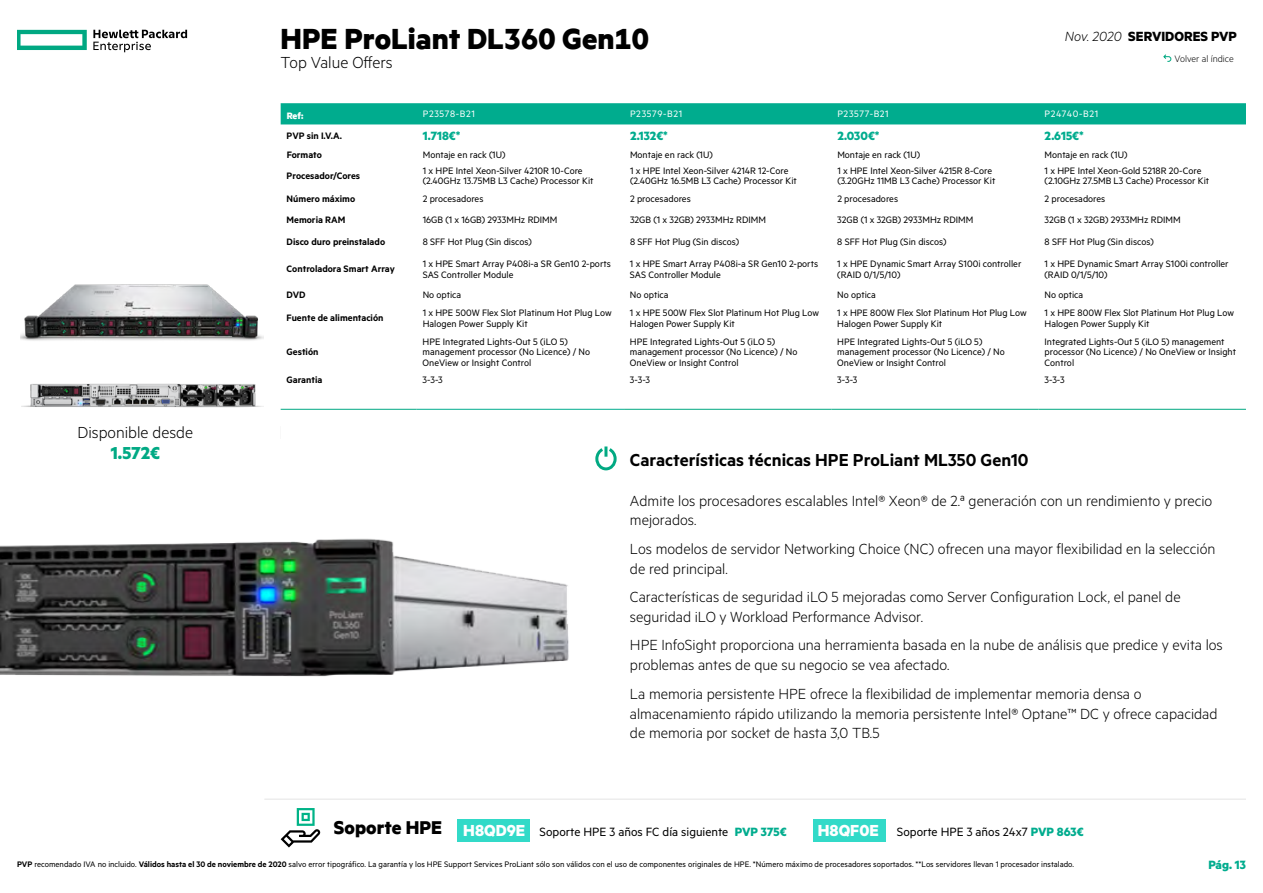
<style>
.page{position:relative;width:1263px;height:893px;background:#fff}
.page>*{position:absolute;margin:0;border:0;box-sizing:border-box;transform-origin:0 0}
.t1{font:700 33px "Metric HPE";color:#000}
.t2{font:600 19.5px "Metric";color:#000}
.t3{font:700 19.5px "Metric";color:#00a984}
.t4{font:300 18px "Metric";color:#000}
.t5{font:300 16.5px/19.8px "Metric";color:#000}
.t6{font:700 15px "Metric";color:#000}
.t7{font:13.5px "Metric";color:#000}
.t8{font:700 13.5px "Metric";color:#00ac8e}
.t9{font:10.5px/10.5px "Metric";color:#000}
.t10{font:600 10.5px "Metric";color:#000}
.t11{font:10.5px "Metric";letter-spacing:.06em;color:#fff}
.t12{font:300 10.5px "Metric";color:#000}
.t13{font:700 10.5px "Metric HPE";color:#fff}
.t14{font:9px "Metric";color:#000}
.s1{font-weight:300;font-style:italic}
.s2{font-weight:700;font-size:18px;color:#fff}
.s3{font-weight:700;color:#00ac8e}
.s4{font-weight:600}
</style>
<div class="page">
<svg style="left:17px;top:30px;width:70px;height:20px"></svg>
<svg style="left:93px;top:30px;width:94px;height:22px"></svg>
<svg style="left:1163px;top:54px;width:9px;height:8px"></svg>
<hr style="left:264px;top:798px;width:982px;height:2px;background:#ededed">
<img style="left:0;top:538px;width:569px;height:139px">
<div style="left:281px;top:103px;width:965px;height:21px;background:#00ac8e"></div>
<hr style="left:281px;top:409px;width:136px;height:1px;background:#00a984">
<hr style="left:624px;top:409px;width:207px;height:1px;background:#00a882">
<hr style="left:831px;top:409px;width:208px;height:1px;background:#00a882">
<hr style="left:1039px;top:409px;width:207px;height:1px;background:#00a882">
<hr style="left:417px;top:409px;width:207px;height:1px;background:#00ac8e">
<img style="left:21px;top:383px;width:243px;height:25px">
<img style="left:21px;top:284px;width:243px;height:57px">
<svg style="left:595px;top:446px;width:22px;height:25px"></svg>
<div style="left:457px;top:819px;width:72px;height:22px;background:#32dac8"></div>
<div style="left:813px;top:819px;width:72px;height:22px;background:#32dac8"></div>
<svg style="left:281px;top:808px;width:39px;height:39px"></svg>
<h1 class="t1" style="left:281px;top:19px;width:370px">HPE ProLiant DL360 Gen10</h1>
<h3 class="t4" style="left:281px;top:52px;width:113px">Top Value Offers</h3>
<h3 class="t6" style="left:1065px;top:27px;width:174px"><span class="s1">Nov. 2020</span> SERVIDORES PVP</h3>
<p class="t12" style="left:1174px;top:53px;width:61px">Volver al índice</p>
<h3 class="t4" style="left:78px;top:422px;width:117px">Disponible desde</h3>
<h2 class="t3" style="left:111px;top:441px;width:51px">1.572€</h2>
<p class="t13" style="left:287px;top:109px;width:18px">Ref:</p>
<p class="t11" style="left:423px;top:108px;width:54px">P23578-B21</p>
<p class="t11" style="left:630px;top:108px;width:54px">P23579-B21</p>
<p class="t11" style="left:837px;top:108px;width:53px">P23577-B21</p>
<p class="t11" style="left:1045px;top:108px;width:55px">P24740-B21</p>
<p class="t10" style="left:287px;top:129px;width:57px">PVP sin I.V.A.</p>
<p class="t8" style="left:423px;top:127px;width:39px">1.718€*</p>
<p class="t8" style="left:630px;top:127px;width:39px">2.132€*</p>
<p class="t8" style="left:837px;top:127px;width:44px">2.030€*</p>
<p class="t8" style="left:1045px;top:127px;width:41px">2.615€*</p>
<p class="t10" style="left:287px;top:148px;width:37px">Formato</p>
<p class="t9" style="left:423px;top:149px;width:84px">Montaje en rack (1U)</p>
<p class="t9" style="left:630px;top:149px;width:84px">Montaje en rack (1U)</p>
<p class="t9" style="left:837px;top:149px;width:84px">Montaje en rack (1U)</p>
<p class="t9" style="left:1045px;top:149px;width:84px">Montaje en rack (1U)</p>
<p class="t10" style="left:287px;top:169px;width:75px">Procesador/Cores</p>
<p class="t9" style="left:423px;top:165px;width:172px">1 x HPE Intel Xeon-Silver 4210R 10-Core (2.40GHz 13.75MB L3 Cache) Processor Kit</p>
<p class="t9" style="left:630px;top:165px;width:168px">1 x HPE Intel Xeon-Silver 4214R 12-Core (2.40GHz 16.5MB L3 Cache) Processor Kit</p>
<p class="t9" style="left:837px;top:165px;width:159px">1 x HPE Intel Xeon-Silver 4215R 8-Core (3.20GHz 11MB L3 Cache) Processor Kit</p>
<p class="t9" style="left:1045px;top:165px;width:166px">1 x HPE Intel Xeon-Gold 5218R 20-Core (2.10GHz 27.5MB L3 Cache) Processor Kit</p>
<p class="t10" style="left:287px;top:193px;width:70px">Número máximo</p>
<p class="t9" style="left:423px;top:193px;width:62px">2 procesadores</p>
<p class="t9" style="left:630px;top:193px;width:62px">2 procesadores</p>
<p class="t9" style="left:837px;top:193px;width:62px">2 procesadores</p>
<p class="t9" style="left:1045px;top:193px;width:62px">2 procesadores</p>
<p class="t10" style="left:287px;top:214px;width:60px">Memoria RAM</p>
<p class="t9" style="left:423px;top:215px;width:136px">16GB (1 x 16GB) 2933MHz RDIMM</p>
<p class="t9" style="left:630px;top:215px;width:137px">32GB (1 x 32GB) 2933MHz RDIMM</p>
<p class="t9" style="left:837px;top:215px;width:137px">32GB (1 x 32GB) 2933MHz RDIMM</p>
<p class="t9" style="left:1044px;top:215px;width:137px">32GB (1 x 32GB) 2933MHz RDIMM</p>
<p class="t10" style="left:287px;top:235px;width:100px">Disco duro preinstalado</p>
<p class="t9" style="left:423px;top:236px;width:111px">8 SFF Hot Plug (Sin discos)</p>
<p class="t9" style="left:630px;top:236px;width:111px">8 SFF Hot Plug (Sin discos)</p>
<p class="t9" style="left:837px;top:236px;width:111px">8 SFF Hot Plug (Sin discos)</p>
<p class="t9" style="left:1044px;top:236px;width:111px">8 SFF Hot Plug (Sin discos)</p>
<p class="t10" style="left:287px;top:263px;width:110px">Controladora Smart Array</p>
<p class="t9" style="left:423px;top:258px;width:190px">1 x HPE Smart Array P408i-a SR Gen10 2-ports<br>SAS Controller Module</p>
<p class="t9" style="left:630px;top:258px;width:190px">1 x HPE Smart Array P408i-a SR Gen10 2-ports<br>SAS Controller Module</p>
<p class="t9" style="left:837px;top:258px;width:186px">1 x HPE Dynamic Smart Array S100i controller (RAID 0/1/5/10)</p>
<p class="t9" style="left:1044px;top:258px;width:186px">1 x HPE Dynamic Smart Array S100i controller (RAID 0/1/5/10)</p>
<p class="t10" style="left:287px;top:288px;width:20px">DVD</p>
<p class="t9" style="left:423px;top:289px;width:40px">No optica</p>
<p class="t9" style="left:630px;top:289px;width:40px">No optica</p>
<p class="t9" style="left:837px;top:289px;width:40px">No optica</p>
<p class="t9" style="left:1044px;top:289px;width:40px">No optica</p>
<p class="t10" style="left:287px;top:312px;width:98px">Fuente de alimentación</p>
<p class="t9" style="left:423px;top:307px;width:191px">1 x HPE 500W Flex Slot Platinum Hot Plug Low<br>Halogen Power Supply Kit</p>
<p class="t9" style="left:630px;top:307px;width:191px">1 x HPE 500W Flex Slot Platinum Hot Plug Low<br>Halogen Power Supply Kit</p>
<p class="t9" style="left:837px;top:307px;width:191px">1 x HPE 800W Flex Slot Platinum Hot Plug Low<br>Halogen Power Supply Kit</p>
<p class="t9" style="left:1044px;top:307px;width:191px">1 x HPE 800W Flex Slot Platinum Hot Plug Low<br>Halogen Power Supply Kit</p>
<p class="t10" style="left:287px;top:346px;width:33px">Gestión</p>
<p class="t9" style="left:423px;top:336px;width:169px">HPE Integrated Lights-Out 5 (iLO 5) management processor (No Licence) / No<br>OneView or Insight Control</p>
<p class="t9" style="left:630px;top:336px;width:169px">HPE Integrated Lights-Out 5 (iLO 5) management processor (No Licence) / No<br>OneView or Insight Control</p>
<p class="t9" style="left:837px;top:336px;width:169px">HPE Integrated Lights-Out 5 (iLO 5) management processor (No Licence) / No<br>OneView or Insight Control</p>
<p class="t9" style="left:1044px;top:336px;width:193px">Integrated Lights-Out 5 (iLO 5) management processor (No Licence) / No OneView or Insight<br>Control</p>
<p class="t10" style="left:287px;top:373px;width:37px">Garantia</p>
<p class="t9" style="left:423px;top:374px;width:22px">3-3-3</p>
<p class="t9" style="left:630px;top:374px;width:22px">3-3-3</p>
<p class="t9" style="left:837px;top:374px;width:22px">3-3-3</p>
<p class="t9" style="left:1044px;top:374px;width:22px">3-3-3</p>
<h2 class="t2" style="left:630px;top:448px;width:400px">Características técnicas HPE ProLiant ML350 Gen10</h2>
<h3 class="t5" style="left:630px;top:490px;width:584px">Admite los procesadores escalables Intel® Xeon® de 2.ª generación con un rendimiento y precio mejorados.</h3>
<h3 class="t5" style="left:630px;top:538px;width:587px">Los modelos de servidor Networking Choice (NC) ofrecen una mayor flexibilidad en la selección de red principal.</h3>
<h3 class="t5" style="left:630px;top:586px;width:552px">Características de seguridad iLO 5 mejoradas como Server Configuration Lock, el panel de seguridad iLO y Workload Performance Advisor.</h3>
<h3 class="t5" style="left:630px;top:635px;width:594px">HPE InfoSight proporciona una herramienta basada en la nube de análisis que predice y evita los problemas antes de que su negocio se vea afectado.</h3>
<h3 class="t5" style="left:630px;top:683px;width:589px">La memoria persistente HPE ofrece la flexibilidad de implementar memoria densa o almacenamiento rápido utilizando la memoria persistente Intel® Optane™ DC y ofrece capacidad de memoria por socket de hasta 3,0 TB.5</h3>
<p class="t7" style="left:334px;top:824px;width:454px"><sup>Soporte</sup> <sup>HPE</sup> <span class="s2">H8QD9E</span> Soporte HPE 3 años FC día siguiente <span class="s3">PVP 375€</span></p>
<p class="t7" style="left:818px;top:824px;width:267px"><span class="s2">H8QF0E</span> Soporte HPE 3 años 24x7 <span class="s3">PVP 863€</span></p>
<p class="t14" style="left:17px;top:858px;width:1058px"><span class="s4">PVP</span> recomendado IVA no incluido. <span class="s4">Válidos hasta el 30 de noviembre de 2020</span> salvo error tipográfico. La garantía y los HPE Support Services ProLiant sólo son válidos con el uso de componentes originales de HPE. *Número máximo de procesadores soportados. **Los servidores llevan 1 procesador instalado.</p>
<p class="t8" style="left:1208px;top:857px;width:39px">Pág. 13</p>
</div>
